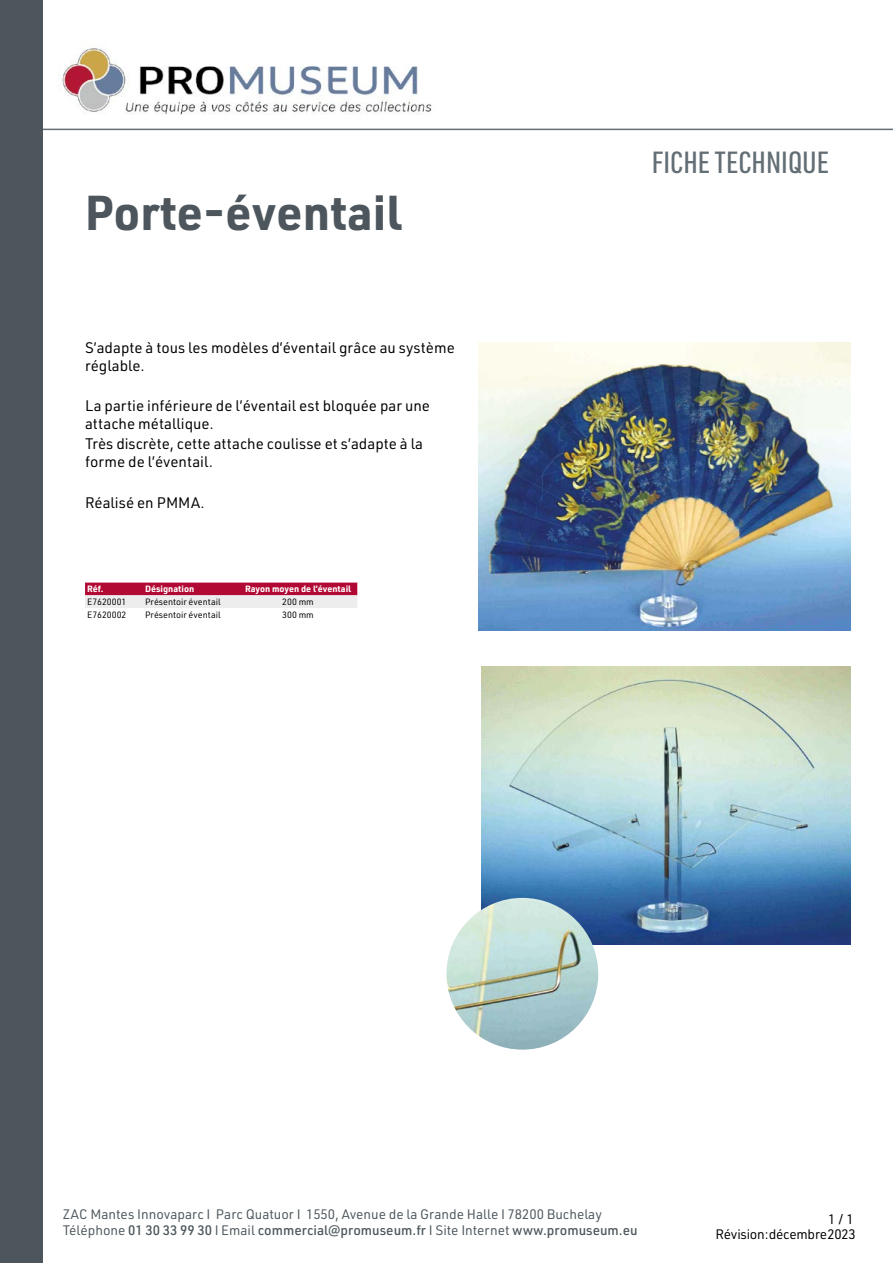
<style>
.page{position:relative;width:893px;height:1263px;background:#fff}
.page>*{position:absolute;margin:0;border:0;box-sizing:border-box;transform-origin:0 0}
.t1{font:700 48px "URWDIN";color:#4c565c}
.t2{font:500 30px "URWDIN Cond";color:#636e75}
.t3{font:15px/18px "URWDIN";color:#000}
.t4{font:13.5px/16.2px "URWDIN";color:#4c565c}
.t5{font:13.5px/14.9px "URWDIN";letter-spacing:-.02em;color:#000;text-align:right}
.t6{font:9px "URWDIN";color:#000}
.t7{font:700 9px "URWDIN";color:#fff}
.s1{font-weight:500}
</style>
<div class="page">
<hr style="left:21px;top:129px;width:872px;height:1px;background:#636e75">
<div style="left:0;top:0;width:43px;height:1263px;background:#4c565c"></div>
<img style="left:58px;top:44px;width:374px;height:71px">
<img style="left:482px;top:667px;width:368px;height:278px">
<img style="left:446px;top:898px;width:152px;height:152px;border-radius:76px">
<img style="left:478px;top:342px;width:372px;height:288px">
<svg style="left:85px;top:583px;width:272px;height:25px;background:#d07e92"></svg>
<h1 class="t1" style="left:85px;top:180px;width:318px">Porte-éventail</h1>
<p class="t3" style="left:85px;top:338px;width:371px">S’adapte à tous les modèles d’éventail grâce au système réglable.</p>
<p class="t3" style="left:85px;top:396px;width:346px">La partie inférieure de l’éventail est bloquée par une attache métallique.</p>
<p class="t3" style="left:85px;top:435px;width:339px">Très discrète, cette attache coulisse et s’adapte à la forme de l’éventail.</p>
<p class="t3" style="left:85px;top:493px;width:121px">Réalisé en PMMA.</p>
<p class="t7" style="left:87px;top:583px;width:18px">Réf.</p>
<p class="t7" style="left:145px;top:583px;width:51px">Désignation</p>
<p class="t7" style="left:245px;top:583px;width:108px">Rayon moyen de l’éventail</p>
<p class="t6" style="left:87px;top:596px;width:41px">E7620001</p>
<p class="t6" style="left:145px;top:596px;width:77px">Présentoir éventail</p>
<p class="t6" style="left:282px;top:596px;width:33px">200 mm</p>
<p class="t6" style="left:87px;top:608px;width:41px">E7620002</p>
<p class="t6" style="left:145px;top:608px;width:77px">Présentoir éventail</p>
<p class="t6" style="left:282px;top:608px;width:33px">300 mm</p>
<h2 class="t2" style="left:652px;top:143px;width:179px">FICHE TECHNIQUE</h2>
<p class="t4" style="left:63px;top:1206px;width:576px">ZAC Mantes Innovaparc I Parc Quatuor I 1550, Avenue de la Grande Halle I 78200 Buchelay<br>Téléphone <span class="s1">01 30 33 99 30</span> I Email <span class="s1">commercial@promuseum.fr</span> I Site Internet <span class="s1">www.promuseum.eu</span></p>
<p class="t5" style="left:715px;top:1212px;width:142px">1 / 1<br>Révision : décembre 2023</p>
</div>
